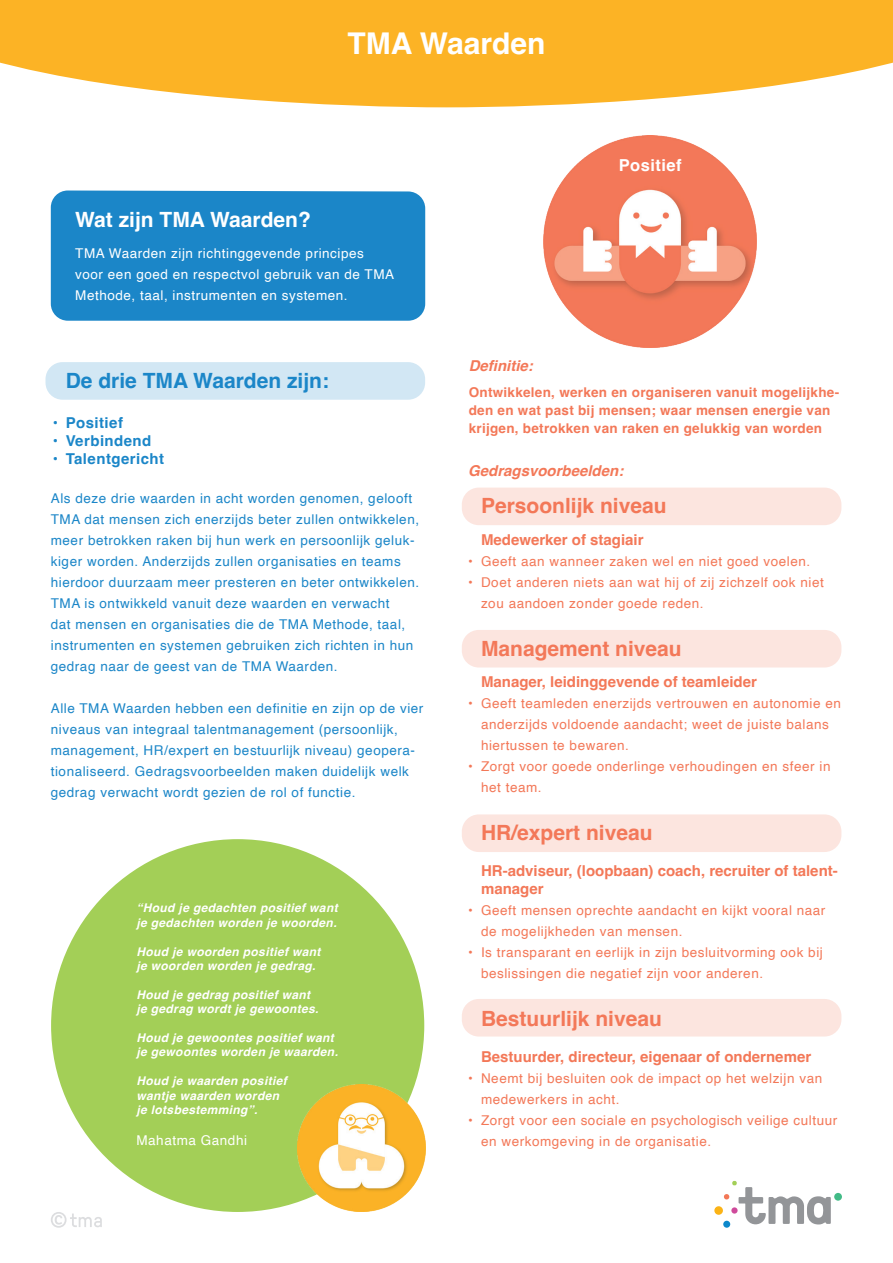
<style>
.page{position:relative;width:893px;height:1263px;background:#fff}
.page>*{position:absolute;margin:0;border:0;box-sizing:border-box;transform-origin:0 0}
.t1{font:700 30px "Helvetica";color:#fff}
.t2{font:700 21px "Helvetica";color:#f37858}
.t3{font:700 21px "Helvetica";color:#1b86c8}
.t4{font:700 21px "Helvetica";color:#fff}
.t5{font:700 16.5px "Helvetica";letter-spacing:.03em;color:#fff}
.t6{font:700 15px/18px "Helvetica";color:#f37858}
.t7{font:700 15px "Helvetica";letter-spacing:.03em;color:#1b86c8}
.t8{font:italic 700 15px "Helvetica";color:#f37858}
.t9{font:13.5px/21px "Helvetica";letter-spacing:.04em;color:#1b86c8}
.t10{font:13.5px/21px "Helvetica";letter-spacing:.04em;color:#f37858}
.t11{font:700 13.5px/18px "Helvetica";letter-spacing:.02em;color:#f37858}
.t12{font:13.5px/21px "Helvetica";letter-spacing:.04em;color:#fff}
.t13{font:italic 700 12px/14.4px "Helvetica";letter-spacing:.03em;color:#fff}
</style>
<div class="page">
<img style="left:544px;top:136px;width:212px;height:212px">
<div style="left:462px;top:488px;width:379px;height:37px;background:#fce5df;border-radius:17px"></div>
<div style="left:45px;top:362px;width:380px;height:38px;background:#d2e7f4;border-radius:17px"></div>
<svg style="left:0;top:0;width:893px;height:107px;background:#fcbc40"></svg>
<div style="left:51px;top:190px;width:374px;height:131px;background:#1b86c8"></div>
<div style="left:51px;top:839px;width:373px;height:373px;background:#a3cf57;border-radius:50%"></div>
<img style="left:298px;top:1084px;width:127px;height:128px">
<div style="left:462px;top:630px;width:379px;height:37px;background:#fce5df;border-radius:17px"></div>
<div style="left:462px;top:814px;width:379px;height:38px;background:#fce5df;border-radius:17px"></div>
<div style="left:462px;top:999px;width:379px;height:37px;background:#fce5df;border-radius:17px"></div>
<svg style="left:51px;top:1212px;width:51px;height:16px"></svg>
<div style="left:723px;top:1221px;width:7px;height:7px;background:#0c88cb;border-radius:50%"></div>
<div style="left:714px;top:1206px;width:9px;height:9px;background:#fbb316;border-radius:50%"></div>
<div style="left:834px;top:1193px;width:8px;height:8px;background:#42bb87;border-radius:50%"></div>
<svg style="left:723px;top:1180px;width:108px;height:44px"></svg>
<h1 class="t1" style="left:348px;top:25px;width:199px">TMA Waarden</h1>
<h2 class="t4" style="left:75px;top:207px;width:237px">Wat zijn TMA Waarden?</h2>
<p class="t12" style="left:75px;top:243px;width:320px">TMA Waarden zijn richtinggevende principes voor een goed en respectvol gebruik van de TMA<br>Methode, taal, instrumenten en systemen.</p>
<p class="t5" style="left:619px;top:155px;width:65px">Positief</p>
<h2 class="t3" style="left:66px;top:367px;width:265px">De drie TMA Waarden zijn:</h2>
<p class="t7" style="left:53px;top:414px;width:72px">• Positief</p>
<p class="t7" style="left:53px;top:432px;width:100px">• Verbindend</p>
<p class="t7" style="left:53px;top:450px;width:113px">• Talentgericht</p>
<p class="t9" style="left:51px;top:488px;width:370px">Als deze drie waarden in acht worden genomen, gelooft TMA dat mensen zich enerzijds beter zullen ontwikkelen, meer betrokken raken bij hun werk en persoonlijk geluk&shy;kiger worden. Anderzijds zullen organisaties en teams hierdoor duurzaam meer presteren en beter ontwikkelen.<br>TMA is ontwikkeld vanuit deze waarden en verwacht<br>dat mensen en organisaties die de TMA Methode, taal, instrumenten en systemen gebruiken zich richten in hun gedrag naar de geest van de TMA Waarden.</p>
<p class="t9" style="left:51px;top:698px;width:374px">Alle TMA Waarden hebben een definitie en zijn op de vier niveaus van integraal talentmanagement (persoonlijk, management, HR/expert en bestuurlijk niveau) geopera&shy;tionaliseerd. Gedragsvoorbeelden maken duidelijk welk gedrag verwacht wordt gezien de rol of functie.</p>
<p class="t13" style="left:136px;top:902px;width:203px">“Houd je gedachten positief want je gedachten worden je woorden.</p>
<p class="t13" style="left:136px;top:945px;width:186px">Houd je woorden positief want je woorden worden je gedrag.</p>
<p class="t13" style="left:136px;top:989px;width:184px">Houd je gedrag positief want je gedrag wordt je gewoontes.</p>
<p class="t13" style="left:136px;top:1032px;width:203px">Houd je gewoontes positief want je gewoontes worden je waarden.</p>
<p class="t13" style="left:136px;top:1075px;width:152px">Houd je waarden positief wantje waarden worden je lotsbestemming”.</p>
<p class="t12" style="left:136px;top:1130px;width:112px">Mahatma Gandhi</p>
<p class="t8" style="left:469px;top:357px;width:66px">Definitie:</p>
<p class="t11" style="left:469px;top:384px;width:372px">Ontwikkelen, werken en organiseren vanuit mogelijkhe&shy;den en wat past bij mensen; waar mensen energie van krijgen, betrokken van raken en gelukkig van worden</p>
<p class="t8" style="left:468px;top:461px;width:157px">Gedragsvoorbeelden:</p>
<h2 class="t2" style="left:481px;top:493px;width:187px">Persoonlijk niveau</h2>
<p class="t6" style="left:481px;top:532px;width:164px">Medewerker of stagiair</p>
<p class="t10" style="left:468px;top:551px;width:344px">• Geeft aan wanneer zaken wel en niet goed voelen.</p>
<p class="t10" style="left:481px;top:572px;width:344px;text-indent:-13px">• Doet anderen niets aan wat hij of zij zichzelf ook niet zou aandoen zonder goede reden.</p>
<h2 class="t2" style="left:481px;top:636px;width:202px">Management niveau</h2>
<p class="t6" style="left:481px;top:675px;width:277px">Manager, leidinggevende of teamleider</p>
<p class="t10" style="left:481px;top:693px;width:361px;text-indent:-13px">• Geeft teamleden enerzijds vertrouwen en autonomie en anderzijds voldoende aandacht; weet de juiste balans hiertussen te bewaren.</p>
<p class="t10" style="left:481px;top:756px;width:351px;text-indent:-13px">• Zorgt voor goede onderlinge verhoudingen en sfeer in het team.</p>
<h2 class="t2" style="left:481px;top:820px;width:173px">HR/expert niveau</h2>
<p class="t6" style="left:481px;top:864px;width:358px">HR-adviseur, (loopbaan) coach, recruiter of talent&shy;manager</p>
<p class="t10" style="left:481px;top:900px;width:346px;text-indent:-13px">• Geeft mensen oprechte aandacht en kijkt vooral naar de mogelijkheden van mensen.</p>
<p class="t10" style="left:481px;top:942px;width:343px;text-indent:-13px">• Is transparant en eerlijk in zijn besluitvorming ook bij beslissingen die negatief zijn voor anderen.</p>
<h2 class="t2" style="left:481px;top:1006px;width:182px">Bestuurlijk niveau</h2>
<p class="t6" style="left:481px;top:1050px;width:332px">Bestuurder, directeur, eigenaar of ondernemer</p>
<p class="t10" style="left:481px;top:1068px;width:343px;text-indent:-13px">• Neemt bij besluiten ook de impact op het welzijn van medewerkers in acht.</p>
<p class="t10" style="left:481px;top:1110px;width:358px;text-indent:-13px">• Zorgt voor een sociale en psychologisch veilige cultuur en werkomgeving in de organisatie.</p>
</div>
